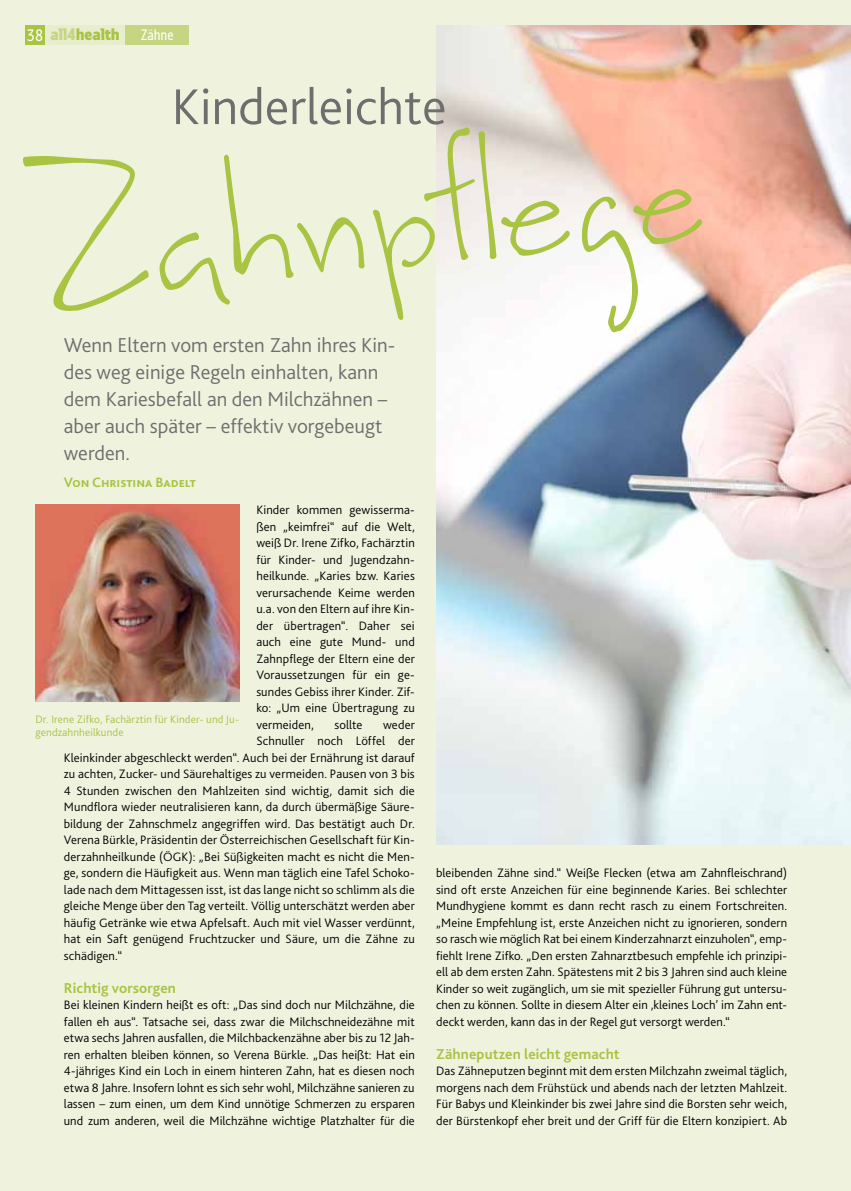
<style>
.page{position:relative;width:851px;height:1191px;background:#fff}
.page>*{position:absolute;margin:0;border:0;box-sizing:border-box;transform-origin:0 0}
.t1{font:285.6px "Sweet Home Oklahoma";color:#a9c342;scale:.88 1}
.t2{font:300 52.5px "Bliss 2";color:#6e6e6e}
.t3{font:300 21px/27px "Bliss 2";color:#6e6e6e}
.t4{font:900 16.5px "Monitor Con Pro";color:#a9c342}
.t5{font:700 15px "Bliss 2";letter-spacing:.01em;color:#a9c342}
.t6{font:15px "Monitor Con Pro";color:#fff}
.t7{font:700 14.25px "Bliss 2";color:#a9c342}
.t8{font:300 12.75px/16.5px "Bliss 2";letter-spacing:.01em;color:#000;text-align:justify}
.t9{font:300 11.25px/13.5px "Bliss 2";letter-spacing:.01em;color:#a9c342}
.s1{font-weight:400;color:#fff}
.s2{color:#c5d581}
</style>
<div class="page">
<div style="left:0;top:0;width:850px;height:1191px;background:#eff3de"></div>
<img style="left:436px;top:26px;width:414px;height:818px">
<div style="left:45px;top:26px;width:80px;height:19px;background:#e7edcd"></div>
<div style="left:26px;top:26px;width:19px;height:19px;background:#a9c342"></div>
<div style="left:125px;top:26px;width:64px;height:19px;background:#c5d581"></div>
<img style="left:35px;top:505px;width:204px;height:197px">
<p class="t4" style="left:27px;top:24px;width:94px"><span class="s1">38</span> <span class="s2">all4</span>health</p>
<p class="t6" style="left:141px;top:26px;width:34px">Zähne</p>
<h2 class="t2" style="left:171px;top:74px;width:276px">Kinderleichte</h2>
<h1 class="t1" style="left:20px;top:126px;width:761px;rotate:-5deg">Zahnpflege</h1>
<h3 class="t3" style="left:64px;top:330px;width:333px">Wenn Eltern vom ersten Zahn ihres Kin&shy;des weg einige Regeln einhalten, kann dem Kariesbefall an den Milchzähnen – aber auch später – effektiv vorgebeugt werden.</h3>
<p class="t7" style="left:64px;top:473px;width:134px">Von Christina Badelt</p>
<p class="t8" style="left:256px;top:501px;width:160px">Kinder kommen gewisserma&shy;ßen „keimfrei“ auf die Welt, weiß Dr. Irene Zifko, Fachärztin für Kinder- und Jugendzahn&shy;heilkunde. „Karies bzw. Karies verursachende Keime werden u.a. von den Eltern auf ihre Kin&shy;der übertragen“. Daher sei auch eine gute Mund- und Zahnpflege der Eltern eine der Voraussetzungen für ein ge&shy;sundes Gebiss ihrer Kinder. Zif&shy;ko: „Um eine Übertragung zu vermeiden,</p>
<p class="t9" style="left:35px;top:712px;width:205px">Dr. Irene Zifko, Fachärztin für Kinder- und Ju&shy;gendzahnheilkunde</p>
<p class="t8" style="left:334px;top:716px;width:30px">sollte</p>
<p class="t8" style="left:383px;top:716px;width:33px">weder</p>
<p class="t8" style="left:256px;top:732px;width:160px">Schnuller noch Löffel der</p>
<p class="t8" style="left:64px;top:749px;width:352px">Kleinkinder abgeschleckt werden“. Auch bei der Ernährung ist darauf</p>
<p class="t8" style="left:64px;top:765px;width:352px">zu achten, Zucker- und Säurehaltiges zu vermeiden. Pausen von 3 bis</p>
<p class="t8" style="left:64px;top:782px;width:352px">4 Stunden zwischen den Mahlzeiten sind wichtig, damit sich die</p>
<p class="t8" style="left:64px;top:798px;width:352px">Mundflora wieder neutralisieren kann, da durch übermäßige Säure-</p>
<p class="t8" style="left:64px;top:815px;width:352px">bildung der Zahnschmelz angegriffen wird. Das bestätigt auch Dr.</p>
<p class="t8" style="left:64px;top:831px;width:352px">Verena Bürkle, Präsidentin der Österreichischen Gesellschaft für Kin-</p>
<p class="t8" style="left:64px;top:848px;width:352px">derzahnheilkunde (ÖGK): „Bei Süßigkeiten macht es nicht die Men-</p>
<p class="t8" style="left:64px;top:864px;width:352px">ge, sondern die Häufigkeit aus. Wenn man täglich eine Tafel Schoko-</p>
<p class="t8" style="left:64px;top:881px;width:352px">lade nach dem Mittagessen isst, ist das lange nicht so schlimm als die</p>
<p class="t8" style="left:64px;top:897px;width:352px">gleiche Menge über den Tag verteilt. Völlig unterschätzt werden aber</p>
<p class="t8" style="left:64px;top:914px;width:352px">häufig Getränke wie etwa Apfelsaft. Auch mit viel Wasser verdünnt,</p>
<p class="t8" style="left:64px;top:930px;width:352px">hat ein Saft genügend Fruchtzucker und Säure, um die Zähne zu</p>
<p class="t8" style="left:64px;top:947px;width:60px">schädigen.“</p>
<p class="t5" style="left:64px;top:978px;width:114px">Richtig vorsorgen</p>
<p class="t8" style="left:64px;top:996px;width:352px">Bei kleinen Kindern heißt es oft: „Das sind doch nur Milchzähne, die fallen eh aus“. Tatsache sei, dass zwar die Milchschneidezähne mit etwa sechs Jahren ausfallen, die Milchbackenzähne aber bis zu 12 Jah&shy;ren erhalten bleiben können, so Verena Bürkle. „Das heißt: Hat ein 4-jähriges Kind ein Loch in einem hinteren Zahn, hat es diesen noch etwa 8 Jahre. Insofern lohnt es sich sehr wohl, Milchzähne sanieren zu lassen – zum einen, um dem Kind unnötige Schmerzen zu ersparen und zum anderen, weil die Milchzähne wichtige Platzhalter für die</p>
<p class="t8" style="left:436px;top:864px;width:352px">bleibenden Zähne sind.“ Weiße Flecken (etwa am Zahnfleischrand) sind oft erste Anzeichen für eine beginnende Karies. Bei schlechter Mundhygiene kommt es dann recht rasch zu einem Fortschreiten. „Meine Empfehlung ist, erste Anzeichen nicht zu ignorieren, sondern so rasch wie möglich Rat bei einem Kinderzahnarzt einzuholen“, emp&shy;fiehlt Irene Zifko. „Den ersten Zahnarztbesuch empfehle ich prinzipi&shy;ell ab dem ersten Zahn. Spätestens mit 2 bis 3 Jahren sind auch kleine Kinder so weit zugänglich, um sie mit spezieller Führung gut untersu&shy;chen zu können. Sollte in diesem Alter ein ,kleines Loch’ im Zahn ent&shy;deckt werden, kann das in der Regel gut versorgt werden.“</p>
<p class="t5" style="left:436px;top:1044px;width:185px">Zähneputzen leicht gemacht</p>
<p class="t8" style="left:436px;top:1062px;width:352px">Das Zähneputzen beginnt mit dem ersten Milchzahn zweimal täglich, morgens nach dem Frühstück und abends nach der letzten Mahlzeit.<br>Für Babys und Kleinkinder bis zwei Jahre sind die Borsten sehr weich, der Bürstenkopf eher breit und der Griff für die Eltern konzipiert. Ab</p>
</div>
